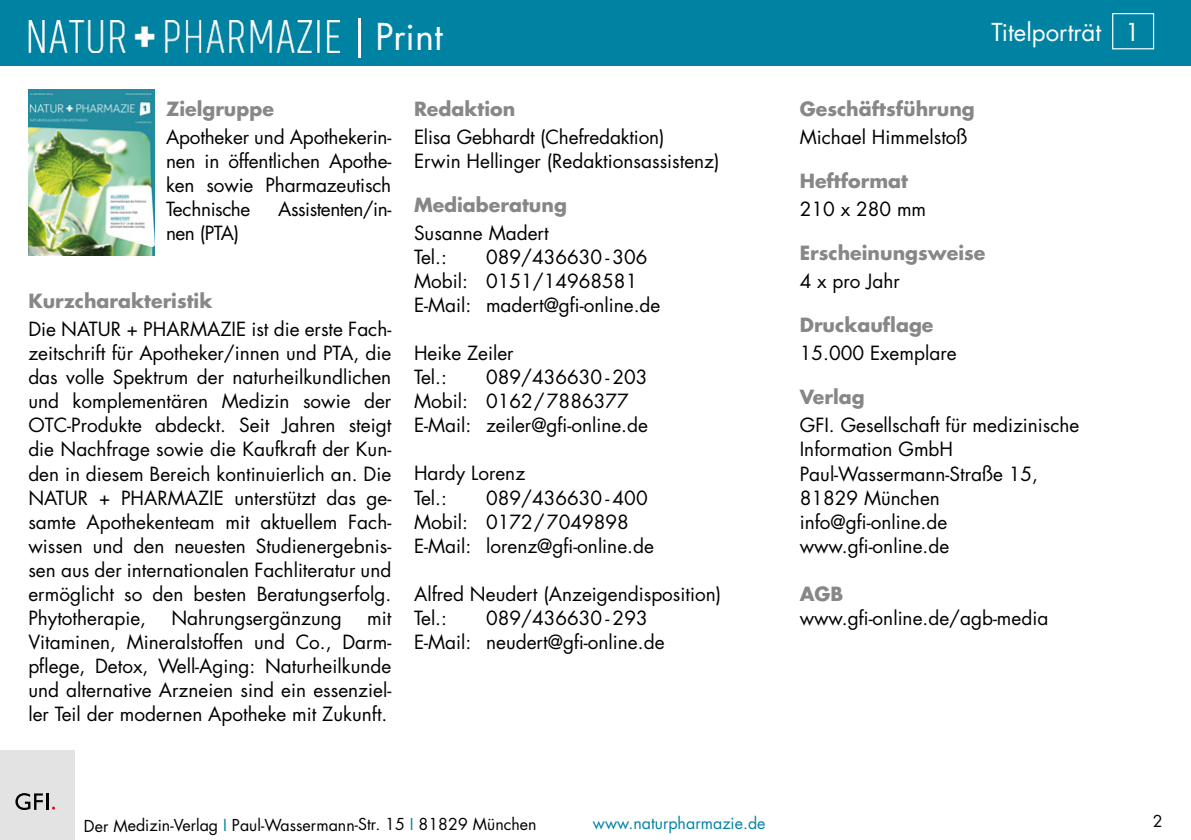
<style>
.page{position:relative;width:1191px;height:840px;background:#fff}
.page>*{position:absolute;margin:0;border:0;box-sizing:border-box;transform-origin:0 0}
.t1{font:36px "Futura Std";color:#fff}
.t2{font:24px "Futura Std";color:#fff}
.t3{font:19px/24px "Futura Std";color:#000}
.t4{font:700 19px "Futura Std";color:#878787}
.t5{font:19px "Futura Std";letter-spacing:-.025em;color:#000}
.t6{font:16px "Futura Std";letter-spacing:-.005em;color:#000}
.t7{font:16px "Futura Std";letter-spacing:-.005em;color:#0083a3}
.s1{color:#0083a3}
</style>
<div class="page">
<div style="left:0;top:0;width:1191px;height:66px;background:#0083a3"></div>
<div style="left:1112px;top:13px;width:42px;height:36px;border:1px solid #fff"></div>
<hr style="left:358px;top:18px;width:3px;height:40px;background:#fff">
<div style="left:0;top:749px;width:75px;height:90px;background:#e3e3e3"></div>
<svg style="left:15px;top:793px;width:28px;height:16px"></svg>
<hr style="left:46px;top:792px;width:3px;height:17px;background:#000">
<img style="left:28px;top:21px;width:312px;height:31px">
<img style="left:28px;top:90px;width:127px;height:165px">
<h1 class="t1" style="left:375px;top:13px;width:69px">Print</h1>
<p class="t2" style="left:991px;top:16px;width:150px">Titelporträt 1</p>
<p class="t4" style="left:166px;top:96px;width:109px">Zielgruppe</p>
<p class="t3" style="left:166px;top:125px;width:227px;text-align:justify">Apotheker und Apothekerin&shy;nen in öffentlichen Apothe&shy;ken sowie Pharmazeutisch Technische</p>
<p class="t5" style="left:278px;top:197px;width:115px">Assistenten/in-</p>
<p class="t3" style="left:166px;top:221px;width:75px">nen (PTA)</p>
<p class="t4" style="left:28px;top:288px;width:186px">Kurzcharakteristik</p>
<p class="t3" style="left:28px;top:317px;width:364px;text-align:justify">Die NATUR + PHARMAZIE ist die erste Fach&shy;zeitschrift für Apotheker/innen und PTA, die das volle Spektrum der naturheilkundlichen und komplementären Medizin sowie der OTC-Produkte abdeckt. Seit Jahren steigt die Nachfrage sowie die Kaufkraft der Kun&shy;den in diesem Bereich kontinuierlich an. Die NATUR + PHARMAZIE unterstützt das ge&shy;samte Apothekenteam mit aktuellem Fach&shy;wissen und den neuesten Studienergebnis&shy;sen aus der internationalen Fachliteratur und ermöglicht so den besten Beratungserfolg.<br>Phytotherapie,</p>
<p class="t3" style="left:171px;top:605px;width:172px">Nahrungsergänzung</p>
<p class="t3" style="left:28px;top:605px;width:364px;text-align:justify;text-indent:339px">mit Vitaminen, Mineralstoffen und Co., Darm&shy;pflege, Detox, Well-Aging: Naturheilkunde und alternative Arzneien sind ein essenziel&shy;ler Teil der modernen Apotheke mit Zukunft.</p>
<p class="t4" style="left:414px;top:96px;width:103px">Redaktion</p>
<p class="t3" style="left:414px;top:125px;width:307px">Elisa Gebhardt (Chefredaktion)<br>Erwin Hellinger (Redaktionsassistenz)</p>
<p class="t4" style="left:414px;top:192px;width:154px">Mediaberatung</p>
<p class="t3" style="left:414px;top:221px;width:136px">Susanne Madert<br>Tel.:</p>
<p class="t3" style="left:414px;top:245px;width:248px;text-indent:72px">089/436630 - 306<br>Mobil: 0151/14968581<br>E-Mail: madert@gfi-online.de</p>
<p class="t3" style="left:414px;top:341px;width:101px">Heike Zeiler<br>Tel.:</p>
<p class="t3" style="left:414px;top:365px;width:235px;text-indent:72px">089/436630 - 203<br>Mobil: 0162/7886377<br>E-Mail: zeiler@gfi-online.de</p>
<p class="t3" style="left:414px;top:461px;width:113px">Hardy Lorenz<br>Tel.:</p>
<p class="t3" style="left:414px;top:485px;width:241px;text-indent:72px">089/436630 - 400<br>Mobil: 0172/7049898<br>E-Mail: lorenz@gfi-online.de</p>
<p class="t3" style="left:414px;top:581px;width:309px">Alfred Neudert (Anzeigendisposition)<br>Tel.:</p>
<p class="t3" style="left:414px;top:605px;width:252px;text-indent:72px">089/436630 - 293<br>E-Mail: neudert@gfi-online.de</p>
<p class="t4" style="left:799px;top:96px;width:176px">Geschäftsführung</p>
<p class="t3" style="left:799px;top:125px;width:169px">Michael Himmelstoß</p>
<p class="t4" style="left:799px;top:168px;width:110px">Heftformat</p>
<p class="t3" style="left:799px;top:197px;width:128px">210 x 280 mm</p>
<p class="t4" style="left:799px;top:240px;width:187px">Erscheinungsweise</p>
<p class="t3" style="left:799px;top:269px;width:102px">4 x pro Jahr</p>
<p class="t4" style="left:799px;top:312px;width:135px">Druckauflage</p>
<p class="t3" style="left:799px;top:341px;width:158px">15.000 Exemplare</p>
<p class="t4" style="left:799px;top:384px;width:66px">Verlag</p>
<p class="t3" style="left:799px;top:413px;width:281px">GFI. Gesellschaft für medizinische<br>Information GmbH<br>Paul-Wassermann-Straße 15,<br>81829 München info@gfi-online.de www.gfi-online.de</p>
<p class="t4" style="left:799px;top:580px;width:45px">AGB</p>
<p class="t3" style="left:799px;top:605px;width:250px">www.gfi-online.de/agb-media</p>
<p class="t6" style="left:84px;top:814px;width:454px">Der Medizin-Verlag <span class="s1">I</span> Paul-Wassermann-Str. 15 <span class="s1">I</span> 81829 München</p>
<p class="t7" style="left:593px;top:812px;width:174px">www.naturpharmazie.de</p>
<p class="t6" style="left:1152px;top:810px;width:11px">2</p>
</div>
